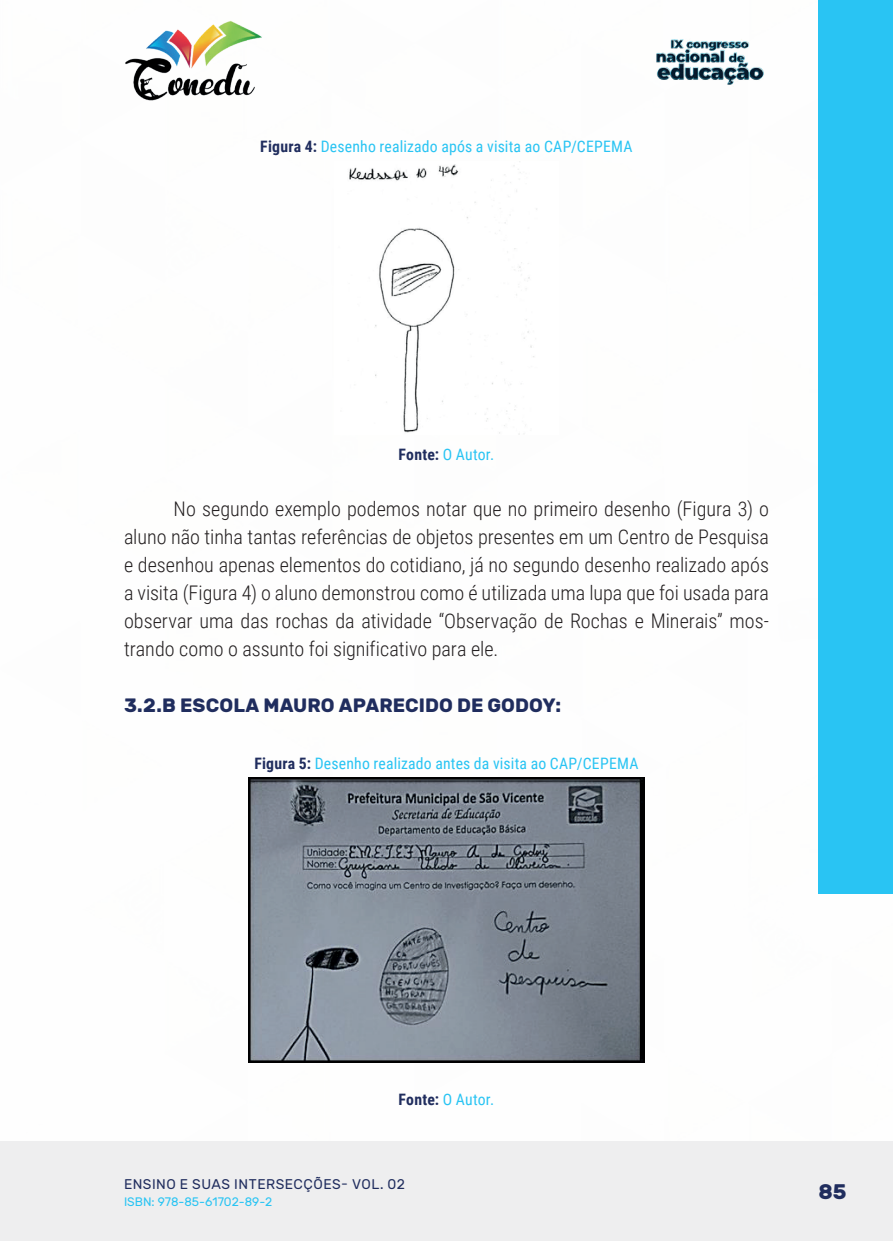
<style>
.page{position:relative;width:893px;height:1241px;background:#fff}
.page>*{position:absolute;margin:0;border:0;box-sizing:border-box;transform-origin:0 0}
.t1{font:700 21px "Rubik";color:#202d5e}
._9_CORPO{font:300 20.12px/28px "Roboto Condensed";color:#231f20;text-align:justify}
._12_SUBTITULO_3{font:700 19.25px "Rubik";letter-spacing:.005em;color:#202d5e}
._14_LEGENDAS{font:15.75px "Roboto Condensed";letter-spacing:.01em;color:#29c4f3}
._15_FONTES{font:15.75px "Roboto Condensed";letter-spacing:.01em;color:#29c4f3}
.t2{font:14px "Rubik";letter-spacing:.035em;color:#202d5e}
.t3{font:12.25px "Rubik";color:#29c4f3}
.s1{font-weight:700;color:#202d5e}
</style>
<div class="page">
<div style="left:0;top:1141px;width:893px;height:99px;background:#eeeeef"></div>
<img style="left:125px;top:20px;width:137px;height:81px">
<img style="left:656px;top:39px;width:108px;height:46px">
<div style="left:819px;top:0;width:74px;height:893px;background:#29c4f3"></div>
<img style="left:349px;top:161px;width:188px;height:273px">
<img style="left:248px;top:777px;width:397px;height:285px">
<p class="_14_LEGENDAS" style="left:260px;top:135px;width:374px"><span class="s1">Figura 4:</span> Desenho realizado após a visita ao CAP/CEPEMA</p>
<p class="_15_FONTES" style="left:399px;top:443px;width:97px"><span class="s1">Fonte:</span> O Autor.</p>
<p class="_9_CORPO" style="left:124px;top:494px;width:646px;text-indent:50px">No segundo exemplo podemos notar que no primeiro desenho (Figura 3) o aluno não tinha tantas referências de objetos presentes em um Centro de Pesquisa e desenhou apenas elementos do cotidiano, já no segundo desenho realizado após a visita (Figura 4) o aluno demonstrou como é utilizada uma lupa que foi usada para observar uma das rochas da atividade “Observação de Rochas e Minerais” mos&shy;trando como o assunto foi significativo para ele.</p>
<p class="_12_SUBTITULO_3" style="left:124px;top:694px;width:438px">3.2.B ESCOLA MAURO APARECIDO DE GODOY:</p>
<p class="_14_LEGENDAS" style="left:254px;top:751px;width:386px"><span class="s1">Figura 5:</span> Desenho realizado antes da visita ao CAP/CEPEMA</p>
<p class="_15_FONTES" style="left:399px;top:1087px;width:97px"><span class="s1">Fonte:</span> O Autor.</p>
<p class="t2" style="left:124px;top:1175px;width:282px">ENSINO E SUAS INTERSECÇÕES- VOL. 02</p>
<p class="t3" style="left:124px;top:1194px;width:150px">ISBN: 978-85-61702-89-2</p>
<p class="t1" style="left:819px;top:1179px;width:30px">85</p>
</div>
